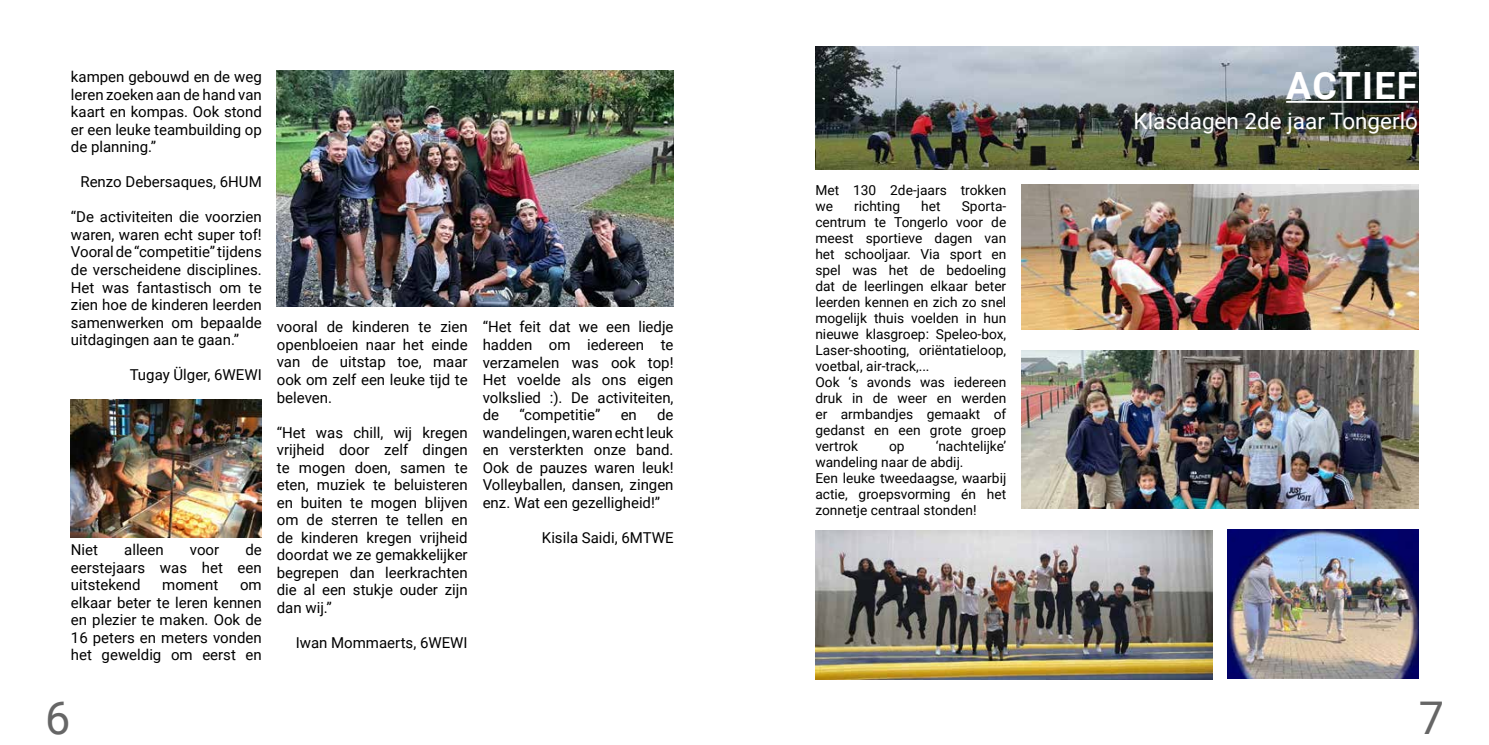
<style>
.page{position:relative;width:1489px;height:745px;background:#fff}
.page>*{position:absolute;margin:0;border:0;box-sizing:border-box;transform-origin:0 0}
.t1{font:45px "Roboto";color:#666}
.t2{font:700 37.5px "Roboto";letter-spacing:.035em;color:#fff}
.t3{font:22.5px "Roboto";color:#fff}
.t4{font:15px/17.5px "Roboto";color:#000;text-align:justify}
.t5{font:13.75px/16px "Roboto";color:#000}
</style>
<div class="page">
<img style="left:815px;top:47px;width:602px;height:122px">
<img style="left:277px;top:71px;width:396px;height:235px">
<img style="left:71px;top:399px;width:191px;height:138px">
<hr style="left:1285px;top:101px;width:132px;height:2px;background:#fff">
<img style="left:1227px;top:529px;width:190px;height:149px">
<img style="left:815px;top:530px;width:397px;height:149px">
<img style="left:1021px;top:184px;width:396px;height:145px">
<img style="left:1021px;top:350px;width:396px;height:158px">
<p class="t4" style="left:71px;top:67px;width:192px">kampen gebouwd en de weg leren zoeken aan de hand van kaart en kompas. Ook stond er een leuke teambuilding op de planning.”</p>
<p class="t4" style="left:80px;top:172px;width:183px">Renzo Debersaques, 6HUM</p>
<p class="t4" style="left:71px;top:207px;width:192px">“De activiteiten die voorzien waren, waren echt super tof!<br>Vooral de “competitie” tijdens de verscheidene disciplines.<br>Het was fantastisch om te zien hoe de kinderen leerden samenwerken om bepaalde uitdagingen aan te gaan.”</p>
<p class="t4" style="left:130px;top:365px;width:134px">Tugay Ülger, 6WEWI</p>
<p class="t4" style="left:71px;top:540px;width:192px;text-indent:174px">de eerstejaars was het een uitstekend</p>
<p class="t4" style="left:71px;top:540px;width:29px">Niet</p>
<p class="t4" style="left:124px;top:540px;width:41px">alleen</p>
<p class="t4" style="left:190px;top:540px;width:31px">voor</p>
<p class="t4" style="left:162px;top:575px;width:57px">moment</p>
<p class="t4" style="left:71px;top:575px;width:192px;text-indent:169px">om elkaar beter te leren kennen en plezier te maken. Ook de 16 peters en meters vonden het geweldig om eerst en</p>
<p class="t4" style="left:277px;top:317px;width:192px">vooral de kinderen te zien openbloeien naar het einde van de uitstap toe, maar ook om zelf een leuke tijd te beleven.</p>
<p class="t4" style="left:277px;top:422px;width:192px">“Het was chill, wij kregen vrijheid door zelf dingen te mogen doen, samen te eten, muziek te beluisteren en buiten te mogen blijven om de sterren te tellen en de kinderen kregen vrijheid doordat we ze gemakkelijker begrepen dan leerkrachten die al een stukje ouder zijn dan wij.”</p>
<p class="t4" style="left:296px;top:632px;width:173px">Iwan Mommaerts, 6WEWI</p>
<p class="t4" style="left:482px;top:317px;width:192px">“Het feit dat we een liedje hadden om iedereen te verzamelen was ook top!<br>Het voelde als ons eigen volkslied :). De activiteiten, de</p>
<p class="t4" style="left:519px;top:405px;width:83px">“competitie”</p>
<p class="t4" style="left:620px;top:405px;width:18px">en</p>
<p class="t4" style="left:482px;top:405px;width:192px;text-indent:174px">de wandelingen, waren echt leuk en versterkten onze band.<br>Ook de pauzes waren leuk!<br>Volleyballen, dansen, zingen enz. Wat een gezelligheid!”</p>
<p class="t4" style="left:542px;top:527px;width:133px">Kisila Saidi, 6MTWE</p>
<p class="t5" style="left:815px;top:181px;width:192px">Met 130 2de-jaars trokken we</p>
<p class="t5" style="left:854px;top:197px;width:47px">richting</p>
<p class="t5" style="left:921px;top:197px;width:21px">het</p>
<p class="t5" style="left:815px;top:197px;width:192px;text-indent:146px">Sporta&shy;centrum te Tongerlo voor de meest sportieve dagen van het schooljaar. Via sport en spel was het de bedoeling dat de leerlingen elkaar beter leerden kennen en zich zo snel mogelijk thuis voelden in hun nieuwe klasgroep: Speleo-box,<br>Laser-shooting, oriëntatieloop, voetbal, air-track,...<br>Ook ‘s avonds was iedereen druk in de weer en werden er armbandjes gemaakt of gedanst en een grote groep vertrok</p>
<p class="t5" style="left:815px;top:437px;width:192px;text-indent:120px">‘nachtelijke’ wandeling naar de abdij.<br>Een leuke tweedaagse, waarbij actie, groepsvorming én het zonnetje centraal stonden!</p>
<p class="t5" style="left:889px;top:437px;width:17px">op</p>
<h2 class="t2" style="left:1285px;top:59px;width:133px">ACTIEF</h2>
<h3 class="t3" style="left:1133px;top:105px;width:286px">Klasdagen 2de jaar Tongerlo</h3>
<h1 class="t1" style="left:45px;top:685px;width:27px">6</h1>
<h1 class="t1" style="left:1418px;top:685px;width:27px">7</h1>
</div>
